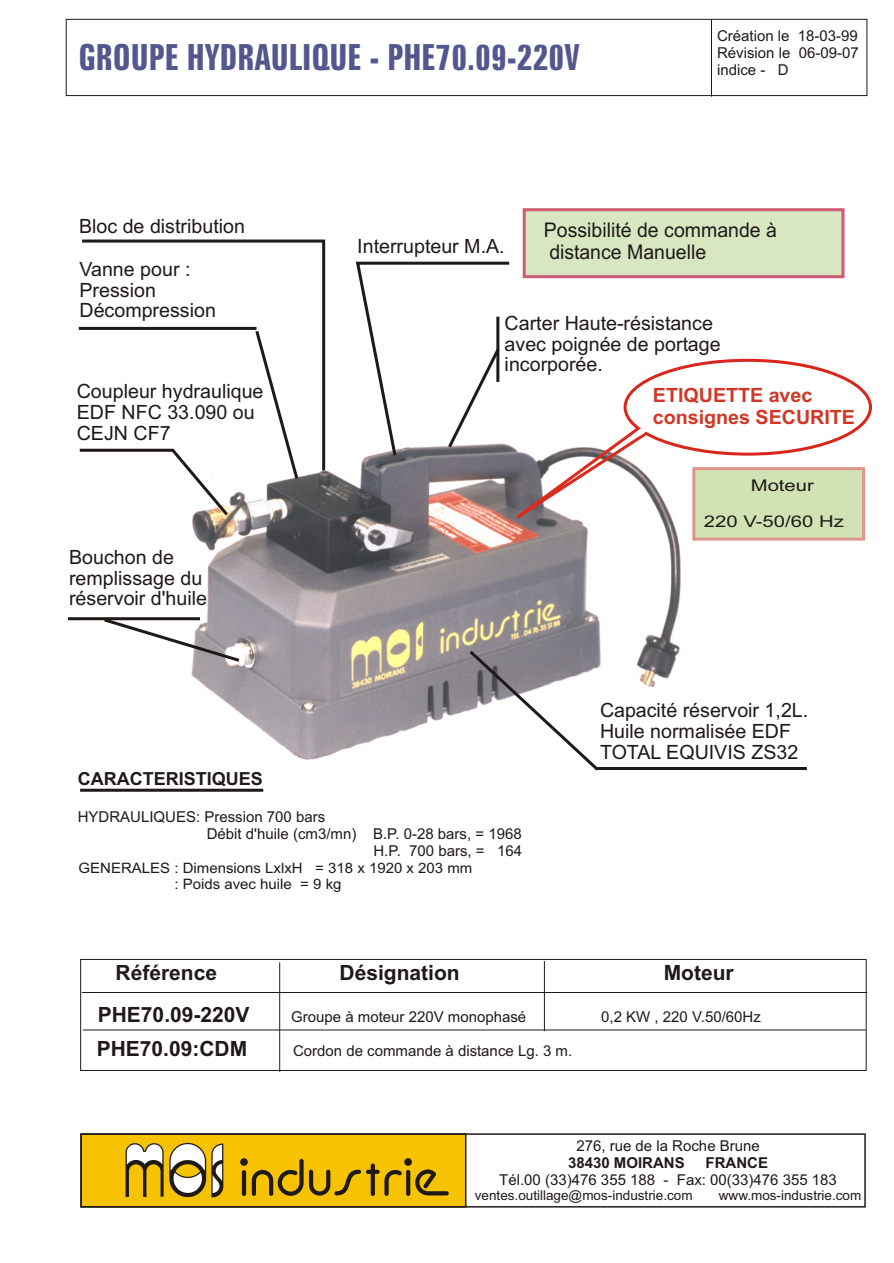
<style>
.page{position:relative;width:894px;height:1263px;background:#fff}
.page>*{position:absolute;margin:0;border:0;box-sizing:border-box;transform-origin:0 0}
.t1{font:700 36px "Zurich Bd X Cn BT";color:#54578f}
.t2{font:700 21px "Arial";color:#1f1a17}
.t3{font:20.25px/22.6px "Arial";color:#1f1a17;scale:.96 1}
.t4{font:19.65px/20.7px "Arial";color:#1f1a17}
.t5{font:700 19.65px/21.9px "Arial";color:#d13626}
.t6{font:700 18px "Arial";color:#1f1a17}
.t7{font:16.2px "Arial";color:#1f1a17;scale:1.26 1}
.t8{font:15px/16.8px "Arial";color:#1f1a17;text-align:justify}
.t9{font:700 15px "Arial";color:#1f1a17}
.t10{font:14.4px/16px "Arial";color:#1f1a17;scale:1.04 1}
.t11{font:13.5px "Arial";color:#1f1a17}
</style>
<div class="page">
<img style="left:150px;top:366px;width:565px;height:426px">
<div style="left:692px;top:467px;width:173px;height:74px;background:#d1e3b5;border:3px solid #de968c"></div>
<svg style="left:79px;top:239px;width:248px;height:234px"></svg>
<hr style="left:80px;top:789px;width:183px;height:3px;background:#1f1a17">
<div style="left:523px;top:208px;width:322px;height:70px;background:#d9e6c2;border:3px solid #cf5c73"></div>
<div style="left:80px;top:959px;width:786px;height:112px;border:1px solid #1f1a17"></div>
<hr style="left:83px;top:1030px;width:783px;height:1px;background:#1f1a17">
<hr style="left:279px;top:962px;width:1px;height:110px;background:#1f1a17">
<hr style="left:544px;top:961px;width:1px;height:70px;background:#1f1a17">
<hr style="left:82px;top:992px;width:785px;height:1px;background:#1f1a17">
<svg style="left:253px;top:328px;width:48px;height:154px"></svg>
<svg style="left:79px;top:447px;width:152px;height:72px"></svg>
<hr style="left:597px;top:767px;width:210px;height:3px;background:#1f1a17">
<div style="left:624px;top:359px;width:248px;height:97px;border:3px solid #d9261c;border-radius:50%"></div>
<svg style="left:466px;top:648px;width:136px;height:126px"></svg>
<hr style="left:79px;top:327px;width:177px;height:3px;background:#1f1a17">
<hr style="left:68px;top:617px;width:132px;height:3px;background:#1f1a17">
<svg style="left:101px;top:616px;width:142px;height:48px"></svg>
<div style="left:66px;top:19px;width:801px;height:77px;border:1px solid #1f1a17"></div>
<hr style="left:711px;top:19px;width:1px;height:78px;background:#1f1a17">
<svg style="left:354px;top:260px;width:296px;height:318px"></svg>
<div style="left:80px;top:1133px;width:386px;height:75px;background:#f7c200;border:2px solid #1f1a17"></div>
<div style="left:80px;top:1133px;width:786px;height:75px;border:2px solid #1f1a17"></div>
<hr style="left:242px;top:1170px;width:4px;height:26px;background:#1f1a17;border-radius:2px">
<svg style="left:406px;top:1170px;width:4px;height:26px"></svg>
<svg style="left:415px;top:1169px;width:34px;height:26px"></svg>
<div style="left:240px;top:1158px;width:8px;height:8px;background:#1f1a17;border-radius:50%"></div>
<div style="left:404px;top:1158px;width:8px;height:8px;background:#1f1a17;border-radius:50%"></div>
<svg style="left:252px;top:1159px;width:150px;height:37px"></svg>
<svg style="left:126px;top:1143px;width:97px;height:54px"></svg>
<h1 class="t1" style="left:78px;top:42px;width:503px">GROUPE HYDRAULIQUE - PHE70.09-220V</h1>
<p class="t8" style="left:717px;top:29px;width:143px">Création le 18-03-99<br>Révision le 06-09-07 indice - D</p>
<h3 class="t4" style="left:79px;top:217px;width:167px">Bloc de distribution</h3>
<h3 class="t4" style="left:79px;top:261px;width:138px">Vanne pour :<br>Pression<br>Décompression</h3>
<h3 class="t4" style="left:77px;top:383px;width:188px">Coupleur hydraulique<br>EDF NFC 33.090 ou<br>CEJN CF7</h3>
<h3 class="t4" style="left:69px;top:549px;width:140px">Bouchon de remplissage du réservoir d'huile</h3>
<h3 class="t4" style="left:357px;top:238px;width:149px">Interrupteur M.A.</h3>
<h3 class="t3" style="left:544px;top:220px;width:244px">Possibilité de commande à distance Manuelle</h3>
<h3 class="t4" style="left:505px;top:315px;width:218px">Carter Haute-résistance avec poignée de portage incorporée.</h3>
<h3 class="t5" style="left:653px;top:386px;width:203px">ETIQUETTE avec consignes SECURITE</h3>
<p class="t7" style="left:751px;top:479px;width:52px">Moteur</p>
<p class="t7" style="left:704px;top:516px;width:112px">220 V-50/60 Hz</p>
<h3 class="t4" style="left:600px;top:702px;width:210px">Capacité réservoir 1,2L.<br>Huile normalisée EDF<br>TOTAL EQUIVIS ZS32</h3>
<p class="t6" style="left:78px;top:772px;width:187px">CARACTERISTIQUES</p>
<p class="t8" style="left:78px;top:810px;width:249px">HYDRAULIQUES: Pression 700 bars</p>
<p class="t8" style="left:207px;top:827px;width:316px">Débit d'huile (cm3/mn) B.P. 0-28 bars, = 1968</p>
<p class="t8" style="left:373px;top:843px;width:150px">H.P. 700 bars, = 164</p>
<p class="t10" style="left:174px;top:861px;width:288px;text-indent:-96px">GENERALES : Dimensions LxlxH = 318 x 1920 x 203 mm : Poids avec huile = 9 kg</p>
<h2 class="t2" style="left:116px;top:965px;width:103px">Référence</h2>
<h2 class="t2" style="left:340px;top:965px;width:122px">Désignation</h2>
<h2 class="t2" style="left:664px;top:965px;width:71px">Moteur</h2>
<h2 class="t2" style="left:98px;top:1007px;width:153px">PHE70.09-220V</h2>
<p class="t8" style="left:291px;top:1010px;width:237px">Groupe à moteur 220V monophasé</p>
<p class="t8" style="left:601px;top:1010px;width:161px">0,2 KW , 220 V.50/60Hz</p>
<h2 class="t2" style="left:97px;top:1041px;width:152px">PHE70.09:CDM</h2>
<p class="t8" style="left:293px;top:1044px;width:281px">Cordon de commande à distance Lg. 3 m.</p>
<p class="t8" style="left:576px;top:1139px;width:185px">276, rue de la Roche Brune</p>
<p class="t9" style="left:568px;top:1157px;width:118px">38430 MOIRANS</p>
<p class="t9" style="left:706px;top:1157px;width:64px">FRANCE</p>
<p class="t8" style="left:499px;top:1172px;width:339px">Tél.00 (33)476 355 188 - Fax: 00(33)476 355 183</p>
<p class="t11" style="left:475px;top:1190px;width:219px">ventes.outillage@mos-industrie.com</p>
<p class="t11" style="left:719px;top:1190px;width:144px">www.mos-industrie.com</p>
</div>
